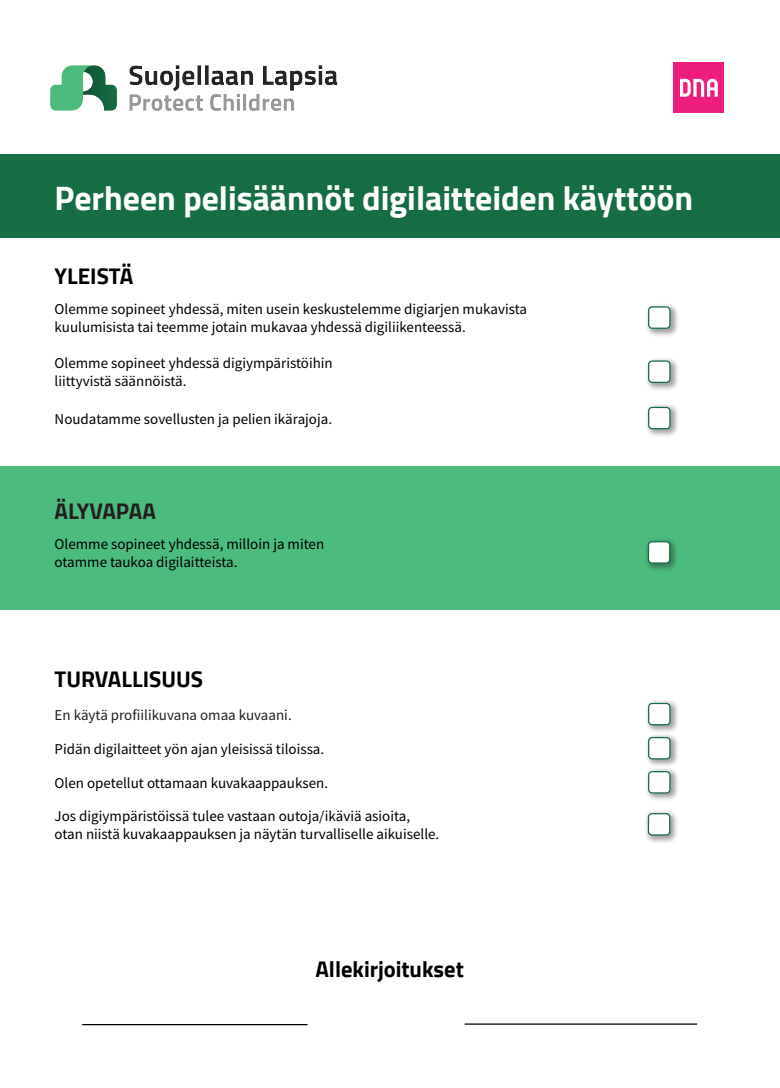
<style>
.page{position:relative;width:780px;height:1088px;background:#fff}
.page>*{position:absolute;margin:0;border:0;box-sizing:border-box;transform-origin:0 0}
.t1{font:700 33.75px "Cairo";color:#fff}
.t2{font:700 22.5px "Cairo";color:#000}
.t3{font:700 22.5px "Cairo";color:#231f20}
.t4{font:15px/18px "Source Sans Pro";color:#000}
.t5{font:15px "Source Sans Pro";color:#231f20}
</style>
<div class="page">
<div style="left:0;top:466px;width:780px;height:143px;background:#4cbb7e"></div>
<div style="left:0;top:154px;width:780px;height:83px;background:#166d44"></div>
<img style="left:50px;top:65px;width:288px;height:46px">
<div style="left:673px;top:62px;width:51px;height:51px;background:#ed1d7d"></div>
<svg style="left:680px;top:79px;width:37px;height:18px"></svg>
<div style="left:644px;top:302px;width:35px;height:36px;background:#231f20;opacity:.43"></div>
<div style="left:648px;top:307px;width:22px;height:21px;background:#fff;border-radius:4px"></div>
<div style="left:648px;top:306px;width:22px;height:23px;border:1px solid #166d44;border-radius:4px"></div>
<div style="left:644px;top:699px;width:35px;height:35px;background:#231f20;opacity:.43"></div>
<div style="left:648px;top:703px;width:22px;height:22px;background:#fff;border-radius:4px"></div>
<div style="left:648px;top:703px;width:22px;height:22px;border:1px solid #166d44;border-radius:4px"></div>
<div style="left:643px;top:537px;width:36px;height:35px;background:#231f20;opacity:.43"></div>
<div style="left:648px;top:542px;width:21px;height:21px;background:#fff;border-radius:4px"></div>
<div style="left:647px;top:541px;width:23px;height:23px;border:1px solid #166d44;border-radius:4px"></div>
<div style="left:644px;top:356px;width:35px;height:36px;background:#231f20;opacity:.43"></div>
<div style="left:648px;top:361px;width:22px;height:21px;background:#fff;border-radius:4px"></div>
<div style="left:648px;top:360px;width:22px;height:23px;border:1px solid #166d44;border-radius:4px"></div>
<div style="left:644px;top:733px;width:35px;height:35px;background:#231f20;opacity:.43"></div>
<div style="left:648px;top:737px;width:22px;height:22px;background:#fff;border-radius:4px"></div>
<div style="left:648px;top:737px;width:22px;height:22px;border:1px solid #166d44;border-radius:4px"></div>
<div style="left:644px;top:403px;width:35px;height:35px;background:#231f20;opacity:.43"></div>
<div style="left:648px;top:407px;width:22px;height:22px;background:#fff;border-radius:4px"></div>
<div style="left:648px;top:407px;width:22px;height:22px;border:1px solid #166d44;border-radius:4px"></div>
<div style="left:644px;top:767px;width:35px;height:35px;background:#231f20;opacity:.43"></div>
<div style="left:648px;top:772px;width:22px;height:21px;background:#fff;border-radius:4px"></div>
<div style="left:648px;top:771px;width:22px;height:22px;border:1px solid #166d44;border-radius:4px"></div>
<div style="left:643px;top:809px;width:36px;height:35px;background:#231f20;opacity:.43"></div>
<div style="left:648px;top:814px;width:21px;height:21px;background:#fff;border-radius:4px"></div>
<div style="left:647px;top:813px;width:23px;height:22px;border:1px solid #166d44;border-radius:4px"></div>
<hr style="left:82px;top:1024px;width:225px;height:1px;background:#000">
<hr style="left:464px;top:1023px;width:233px;height:2px;background:#000">
<p class="t1" style="left:55px;top:179px;width:640px">Perheen pelisäännöt digilaitteiden käyttöön</p>
<p class="t2" style="left:55px;top:263px;width:80px">YLEISTÄ</p>
<p class="t4" style="left:55px;top:300px;width:474px">Olemme sopineet yhdessä, miten usein keskustelemme digiarjen mukavista kuulumisista tai teemme jotain mukavaa yhdessä digiliikenteessä.</p>
<p class="t4" style="left:55px;top:354px;width:280px">Olemme sopineet yhdessä digiympäristöihin</p>
<p class="t4" style="left:55px;top:372px;width:133px">liittyvistä säännöistä.</p>
<p class="t4" style="left:55px;top:410px;width:279px">Noudatamme sovellusten ja pelien ikärajoja.</p>
<p class="t3" style="left:55px;top:498px;width:103px">ÄLYVAPAA</p>
<p class="t4" style="left:55px;top:535px;width:271px">Olemme sopineet yhdessä, milloin ja miten</p>
<p class="t4" style="left:55px;top:553px;width:184px">otamme taukoa digilaitteista.</p>
<p class="t2" style="left:55px;top:666px;width:150px">TURVALLISUUS</p>
<p class="t5" style="left:55px;top:705px;width:238px">En käytä profiilikuvana omaa kuvaani.</p>
<p class="t4" style="left:55px;top:740px;width:271px">Pidän digilaitteet yön ajan yleisissä tiloissa.</p>
<p class="t4" style="left:55px;top:774px;width:275px">Olen opetellut ottamaan kuvakaappauksen.</p>
<p class="t4" style="left:55px;top:807px;width:357px">Jos digiympäristöissä tulee vastaan outoja/ikäviä asioita,</p>
<p class="t4" style="left:55px;top:825px;width:386px">otan niistä kuvakaappauksen ja näytän turvalliselle aikuiselle.</p>
<p class="t2" style="left:315px;top:956px;width:150px">Allekirjoitukset</p>
</div>
